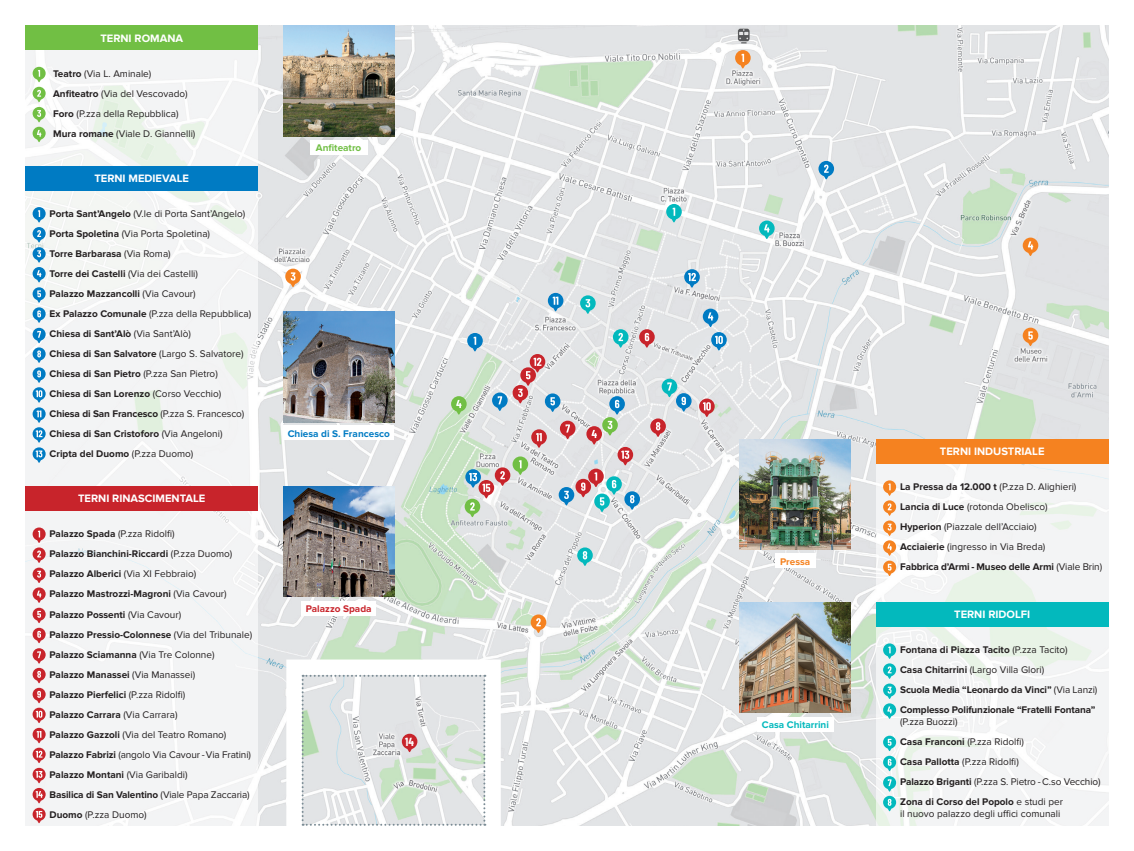
<style>
.page{position:relative;width:1134px;height:851px;background:#fff}
.page>*{position:absolute;margin:0;border:0;box-sizing:border-box;transform-origin:0 0}
.t1{font:700 11.5px "Barlow Condensed";color:#fff}
.t2{font:700 11.1px "Proxima Nova";color:#fff}
.t3{font:700 10px/20px "Proxima Nova";color:#231f20}
.t4{font:10px/20px "Proxima Nova";color:#231f20}
.t5{font:700 10px "Proxima Nova";color:#007bc3}
.t6{font:700 10px "Proxima Nova";color:#03b9bd}
.t7{font:700 10px "Proxima Nova";color:#c8242b}
.t8{font:700 10px "Proxima Nova";color:#71bf44}
.t9{font:700 10px "Proxima Nova";color:#f58220}
.s1{font-weight:700}
.s2{font-weight:400}
</style>
<div class="page">
<img style="left:258px;top:26px;width:850px;height:799px">
<svg style="left:735px;top:50px;width:16px;height:19px"></svg>
<svg style="left:531px;top:614px;width:15px;height:19px"></svg>
<svg style="left:699px;top:398px;width:16px;height:19px"></svg>
<svg style="left:577px;top:547px;width:16px;height:19px"></svg>
<svg style="left:818px;top:161px;width:16px;height:18px"></svg>
<svg style="left:759px;top:220px;width:16px;height:19px"></svg>
<svg style="left:703px;top:308px;width:24px;height:42px"></svg>
<svg style="left:548px;top:293px;width:15px;height:18px"></svg>
<svg style="left:684px;top:269px;width:16px;height:19px"></svg>
<svg style="left:580px;top:295px;width:16px;height:19px"></svg>
<svg style="left:451px;top:329px;width:241px;height:188px;background:#d3d6d6"></svg>
<svg style="left:302px;top:674px;width:183px;height:151px;background:#dfe2e0"></svg>
<svg style="left:285px;top:268px;width:16px;height:19px"></svg>
<svg style="left:1023px;top:237px;width:15px;height:19px"></svg>
<svg style="left:1023px;top:327px;width:15px;height:19px"></svg>
<svg style="left:666px;top:204px;width:16px;height:18px"></svg>
<div style="left:0;top:0;width:258px;height:850px;background:#f3f4f5"></div>
<svg style="left:876px;top:451px;width:233px;height:375px;fill:#f3f4f5"></svg>
<svg style="left:33px;top:67px;width:13px;height:75px"></svg>
<svg style="left:33px;top:207px;width:13px;height:256px"></svg>
<svg style="left:883px;top:480px;width:13px;height:96px"></svg>
<svg style="left:883px;top:643px;width:13px;height:75px"></svg>
<svg style="left:883px;top:735px;width:13px;height:76px"></svg>
<svg style="left:33px;top:527px;width:13px;height:296px"></svg>
<img style="left:740px;top:439px;width:110px;height:110px">
<img style="left:283px;top:26px;width:111px;height:110px">
<div style="left:310px;top:140px;width:57px;height:14px;background:#fff"></div>
<img style="left:283px;top:311px;width:111px;height:111px">
<div style="left:284px;top:425px;width:110px;height:15px;background:#fff"></div>
<img style="left:283px;top:486px;width:111px;height:111px">
<div style="left:301px;top:600px;width:75px;height:15px;background:#fff"></div>
<div style="left:775px;top:553px;width:40px;height:15px;background:#fff"></div>
<img style="left:740px;top:602px;width:110px;height:110px">
<div style="left:757px;top:716px;width:77px;height:15px;background:#fff"></div>
<div style="left:26px;top:26px;width:232px;height:24px;background:#71bf44"></div>
<div style="left:26px;top:166px;width:232px;height:25px;background:#007bc3"></div>
<div style="left:26px;top:486px;width:232px;height:25px;background:#c8242b"></div>
<div style="left:876px;top:439px;width:232px;height:24px;background:#f58220"></div>
<div style="left:876px;top:602px;width:232px;height:25px;background:#03b9bd"></div>
<p class="t2" style="left:100px;top:31px;width:84px">TERNI ROMANA</p>
<p class="t4" style="left:36px;top:63px;width:161px;text-indent:17px"><span class="s1">Teatro</span> (Via L. Aminale)<br><span class="s1">2 Anfiteatro</span> (Via del Vescovado)<br><span class="s1">3 Foro</span> (P.zza della Repubblica)<br><span class="s1">4 Mura romane</span> (Viale D. Giannelli)</p>
<p class="t2" style="left:94px;top:172px;width:96px">TERNI MEDIEVALE</p>
<p class="t3" style="left:50px;top:204px;width:203px">Porta Sant’Angelo <span class="s2">(V.le di Porta Sant’Angelo)<br></span>Porta Spoletina <span class="s2">(Via Porta Spoletina)<br></span>Torre Barbarasa <span class="s2">(Via Roma)<br></span>Torre dei Castelli <span class="s2">(Via dei Castelli)<br></span>Palazzo Mazzancolli <span class="s2">(Via Cavour)<br></span>Ex Palazzo Comunale <span class="s2">(P.zza della Repubblica)<br></span>Chiesa di Sant’Alò <span class="s2">(Via Sant’Alò)<br></span>Chiesa di San Salvatore <span class="s2">(Largo S. Salvatore)<br></span>Chiesa di San Pietro <span class="s2">(P.zza San Pietro)<br></span>Chiesa di San Lorenzo <span class="s2">(Corso Vecchio)<br></span>Chiesa di San Francesco <span class="s2">(P.zza S. Francesco)<br></span>Chiesa di San Cristoforo <span class="s2">(Via Angeloni)<br></span>Cripta del Duomo <span class="s2">(P.zza Duomo)</span></p>
<p class="t2" style="left:78px;top:492px;width:129px">TERNI RINASCIMENTALE</p>
<p class="t3" style="left:50px;top:524px;width:204px">Palazzo Spada <span class="s2">(P.zza Ridolfi)<br></span>Palazzo Bianchini-Riccardi <span class="s2">(P.zza Duomo)<br></span>Palazzo Alberici <span class="s2">(Via XI Febbraio)<br></span>Palazzo Mastrozzi-Magroni <span class="s2">(Via Cavour)<br></span>Palazzo Possenti <span class="s2">(Via Cavour)<br></span>Palazzo Pressio-Colonnese <span class="s2">(Via del Tribunale)<br></span>Palazzo Sciamanna <span class="s2">(Via Tre Colonne)<br></span>Palazzo Manassei <span class="s2">(Via Manassei)<br></span>Palazzo Pierfelici <span class="s2">(P.zza Ridolfi)<br></span>Palazzo Carrara <span class="s2">(Via Carrara)<br></span>Palazzo Gazzoli <span class="s2">(Via del Teatro Romano)<br></span>Palazzo Fabrizi <span class="s2">(angolo Via Cavour - Via Fratini)<br></span>Palazzo Montani <span class="s2">(Via Garibaldi)<br></span>Basilica di San Valentino <span class="s2">(Viale Papa Zaccaria)<br></span>Duomo <span class="s2">(P.zza Duomo)</span></p>
<p class="t8" style="left:316px;top:142px;width:47px">Anfiteatro</p>
<p class="t5" style="left:288px;top:427px;width:104px">Chiesa di S. Francesco</p>
<p class="t7" style="left:306px;top:602px;width:67px">Palazzo Spada</p>
<p class="t1" style="left:405px;top:734px;width:10px">14</p>
<p class="t9" style="left:780px;top:555px;width:32px">Pressa</p>
<p class="t6" style="left:762px;top:718px;width:69px">Casa Chitarrini</p>
<p class="t2" style="left:940px;top:445px;width:106px">TERNI INDUSTRIALE</p>
<p class="t4" style="left:900px;top:477px;width:204px"><span class="s1">La Pressa da 12.000 t</span> (P.zza D. Alighieri)<br><span class="s1">Lancia di Luce</span> (rotonda Obelisco)<br><span class="s1">Hyperion</span> (Piazzale dell’Acciaio)<br><span class="s1">Acciaierie</span> (ingresso in Via Breda)<br><span class="s1">Fabbrica d’Armi - Museo delle Armi</span> (Viale Brin)</p>
<p class="t2" style="left:954px;top:608px;width:78px">TERNI RIDOLFI</p>
<p class="t3" style="left:900px;top:640px;width:199px">Fontana di Piazza Tacito <span class="s2">(P.zza Tacito)<br></span>Casa Chitarrini <span class="s2">(Largo Villa Glori)<br></span>Scuola Media “Leonardo da Vinci” <span class="s2">(Via Lanzi)<br></span>Complesso Polifunzionale “Fratelli Fontana”</p>
<p class="t4" style="left:900px;top:712px;width:202px">(P.zza Buozzi)<br><span class="s1">Casa Franconi</span> (P.zza Ridolfi)<br><span class="s1">Casa Pallotta</span> (P.zza Ridolfi)<br><span class="s1">Palazzo Briganti</span> (P.zza S. Pietro - C.so Vecchio)<br><span class="s1">Zona di Corso del Popolo</span> e studi per</p>
<p class="t4" style="left:900px;top:804px;width:162px">il nuovo palazzo degli uffici comunali</p>
</div>
